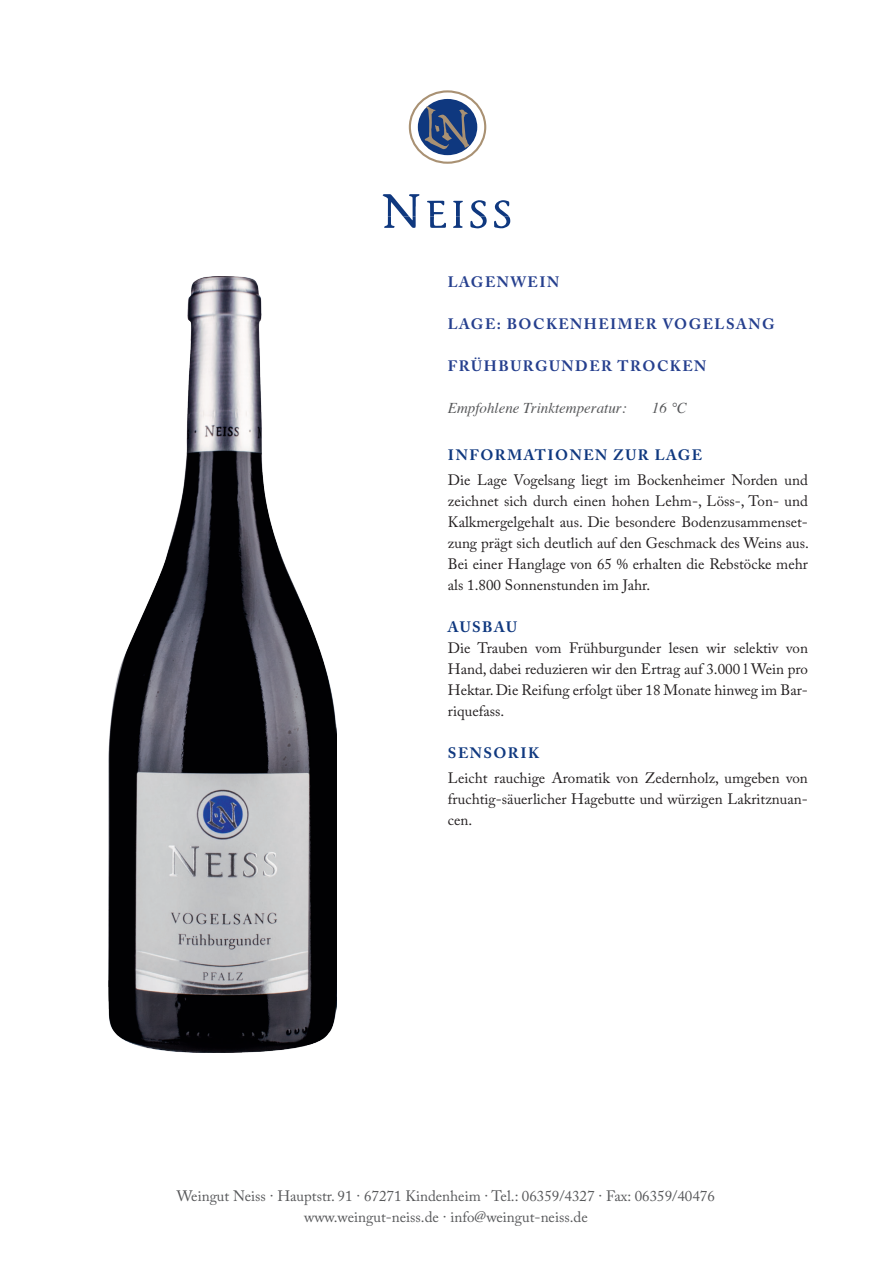
<style>
.page{position:relative;width:893px;height:1263px;background:#fff}
.page>*{position:absolute;margin:0;border:0;box-sizing:border-box;transform-origin:0 0}
.t1{font:15px/21px "Adobe Caslon Pro";color:#231f20;text-align:justify}
.t2{font:15px/21px "Adobe Caslon Pro";color:#57585a;text-align:center}
.t3{font:700 15px "Adobe Caslon Pro";letter-spacing:.1em;color:#253f8e}
.t4{font:700 15px "Adobe Caslon Pro";letter-spacing:.1em;color:#0f387f}
.t5{font:italic 15px "Times";color:#57585a}
</style>
<div class="page">
<svg style="left:383px;top:194px;width:127px;height:34px"></svg>
<div style="left:418px;top:99px;width:59px;height:56px;background:#0f387f;border-radius:50%"></div>
<div style="left:409px;top:90px;width:77px;height:74px;border:2px solid #a99173;border-radius:50%"></div>
<svg style="left:424px;top:106px;width:46px;height:43px"></svg>
<img style="left:109px;top:276px;width:228px;height:776px">
<p class="t3" style="left:448px;top:273px;width:113px">LAGENWEIN</p>
<p class="t3" style="left:448px;top:315px;width:328px">LAGE: BOCKENHEIMER VOGELSANG</p>
<p class="t3" style="left:448px;top:357px;width:260px">FRÜHBURGUNDER TROCKEN</p>
<p class="t5" style="left:448px;top:402px;width:180px">Empfohlene Trinktemperatur:</p>
<p class="t5" style="left:652px;top:402px;width:36px">16 °C</p>
<p class="t4" style="left:448px;top:446px;width:256px">INFORMATIONEN ZUR LAGE</p>
<p class="t1" style="left:448px;top:469px;width:363px">Die Lage Vogelsang liegt im Bockenheimer Norden und zeichnet sich durch einen hohen Lehm-, Löss-, Ton- und Kalkmergelgehalt aus. Die besondere Bodenzusammenset&shy;zung prägt sich deutlich auf den Geschmack des Weins aus.<br>Bei einer Hanglage von 65 % erhalten die Rebstöcke mehr als 1.800 Sonnenstunden im Jahr.</p>
<p class="t4" style="left:448px;top:618px;width:71px">AUSBAU</p>
<p class="t1" style="left:448px;top:637px;width:362px">Die Trauben vom Frühburgunder lesen wir selektiv von Hand, dabei reduzieren wir den Ertrag auf 3.000 l Wein pro Hektar. Die Reifung erfolgt über 18 Monate hinweg im Bar&shy;riquefass.</p>
<p class="t4" style="left:448px;top:744px;width:93px">SENSORIK</p>
<p class="t1" style="left:448px;top:767px;width:361px">Leicht rauchige Aromatik von Zedernholz, umgeben von fruchtig-säuerlicher Hagebutte und würzigen Lakritznuan&shy;cen.</p>
<p class="t2" style="left:177px;top:1185px;width:540px">Weingut Neiss · Hauptstr. 91 · 67271 Kindenheim · Tel.: 06359/4327 · Fax: 06359/40476 www.weingut-neiss.de · info@weingut-neiss.de</p>
</div>
